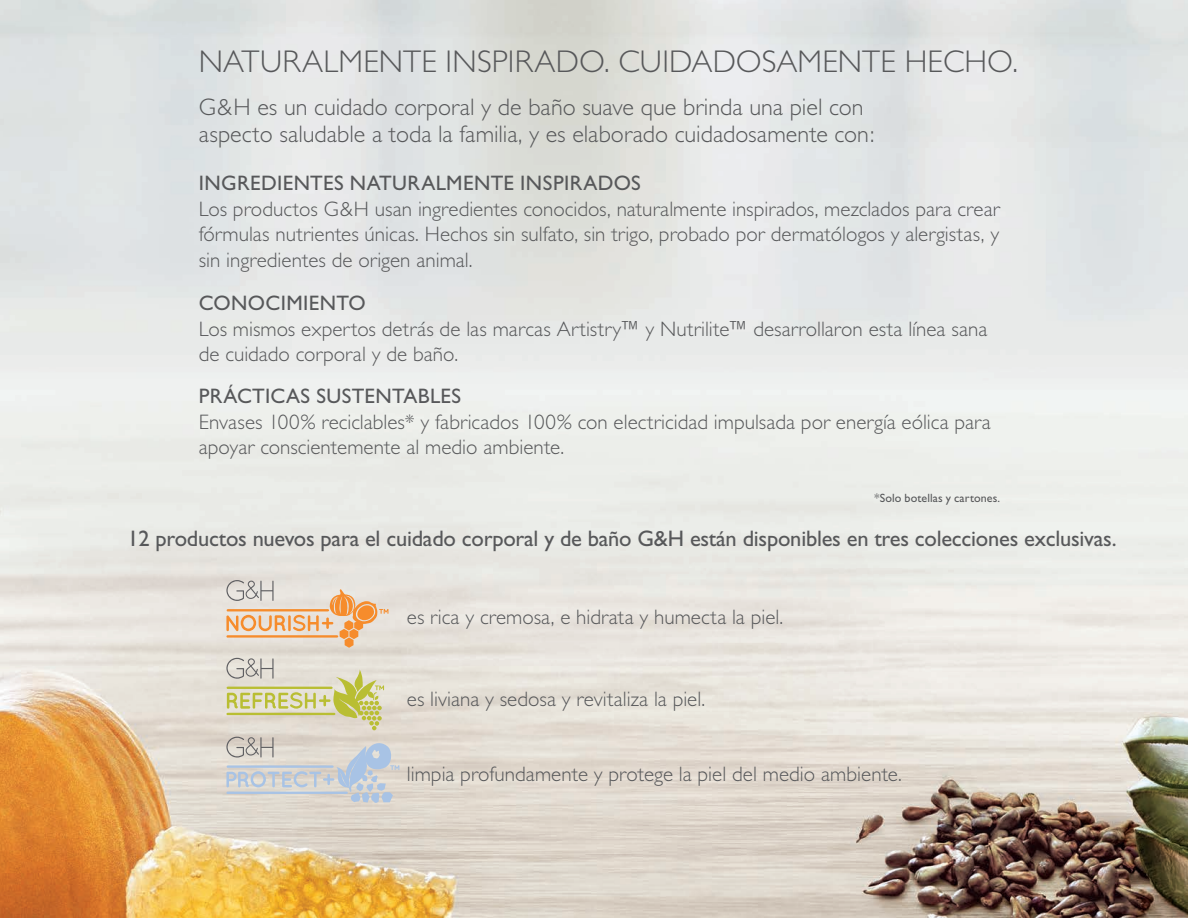
<style>
.page{position:relative;width:1188px;height:918px;background:#fff}
.page>*{position:absolute;margin:0;border:0;box-sizing:border-box;transform-origin:0 0}
.t1{font:300 31.5px "Gill Sans";letter-spacing:.005em;color:#57585a}
.t2{font:300 24px/27px "Gill Sans";color:#57585a}
.t3{font:22.5px "Gill Sans";letter-spacing:-.01em;color:#57585a}
.t4{font:300 21px/25.5px "Gill Sans";color:#57585a}
.t5{font:21px "Gill Sans";letter-spacing:.015em;color:#57585a}
.t6{font:12px "Gill Sans";color:#57585a}
</style>
<div class="page">
<img style="left:0;top:0;width:1188px;height:918px">
<svg style="left:226px;top:580px;width:162px;height:68px;background:#e7cdb4"></svg>
<svg style="left:226px;top:658px;width:158px;height:72px;background:#d8d5b0"></svg>
<svg style="left:226px;top:737px;width:173px;height:66px;background:#cfd0d1"></svg>
<h1 class="t1" style="left:199px;top:44px;width:821px">NATURALMENTE INSPIRADO. CUIDADOSAMENTE HECHO.</h1>
<p class="t2" style="left:199px;top:94px;width:677px">G&amp;H es un cuidado corporal y de baño suave que brinda una piel con aspecto saludable a toda la familia, y es elaborado cuidadosamente con:</p>
<p class="t5" style="left:199px;top:171px;width:444px">Ingredientes naturalmente Inspirados</p>
<p class="t4" style="left:199px;top:196px;width:802px;text-align:justify">Los productos G&amp;H usan ingredientes conocidos, naturalmente inspirados, mezclados para crear fórmulas nutrientes únicas. Hechos sin sulfato, sin trigo, probado por dermatólogos y alergistas, y sin ingredientes de origen animal.</p>
<p class="t5" style="left:199px;top:291px;width:169px">Conoci miento</p>
<p class="t4" style="left:199px;top:316px;width:790px">Los mismos expertos detrás de las marcas Artistry™ y Nutrilite™ desarrollaron esta línea sana de cuidado corporal y de baño.</p>
<p class="t5" style="left:199px;top:384px;width:132px">Práctic as SUSTENTA</p>
<p class="t5" style="left:418px;top:384px;width:17px">BLES</p>
<p class="t4" style="left:199px;top:409px;width:794px">Envases 100% reciclables* y fabricados 100% con electricidad impulsada por energía eólica para apoyar conscientemente al medio ambiente.</p>
<p class="t6" style="left:875px;top:491px;width:127px">*Solo botellas y cartones.</p>
<p class="t3" style="left:127px;top:525px;width:991px">12 productos nuevos para el cuidado corporal y de baño G&amp;H están disponibles en tres colecciones exclusivas.</p>
<p class="t4" style="left:407px;top:604px;width:378px">es rica y cremosa, e hidrata y humecta la piel.</p>
<p class="t4" style="left:407px;top:687px;width:300px">es liviana y sedosa y revitaliza la piel.</p>
<p class="t4" style="left:407px;top:762px;width:497px">limpia profundamente y protege la piel del medio ambiente.</p>
</div>
